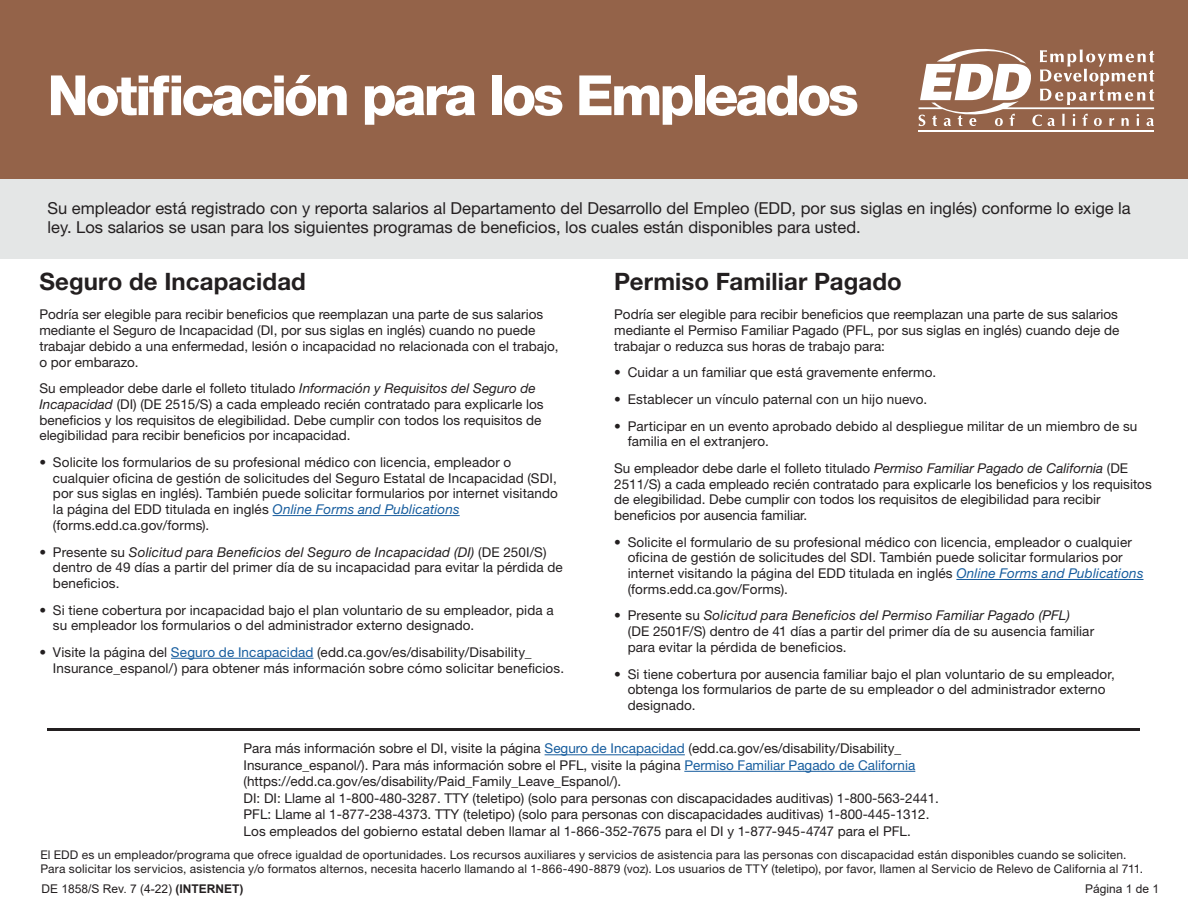
<style>
.page{position:relative;width:1188px;height:918px;background:#fff}
.page>*{position:absolute;margin:0;border:0;box-sizing:border-box;transform-origin:0 0}
.t1{font:800 55.5px "Helvetica Neue LT Std";letter-spacing:-.055em;color:#fff}
.t2{font:700 24px "Helvetica Neue LT Std";letter-spacing:.005em;color:#231f20}
.t3{font:16.5px/19.8px "Helvetica Neue LT Std";color:#231f20}
.t4{font:13.5px/15.8px "Helvetica Neue LT Std";color:#231f20}
.t5{font:12px/14.4px "Helvetica Neue LT Std";letter-spacing:.015em;color:#231f20}
.t6{font:12px "Arial";color:#231f20}
.s1{font-style:italic}
.s2{font-style:italic;color:#175d9e}
.s3{color:#175d9e}
.s4{font-weight:700}
</style>
<div class="page">
<div style="left:0;top:176px;width:1188px;height:83px;background:#e4e6e6"></div>
<hr style="left:273px;top:515px;width:187px;height:1px;background:#175d9e">
<hr style="left:171px;top:658px;width:143px;height:1px;background:#175d9e">
<hr style="left:956px;top:579px;width:188px;height:1px;background:#175d9e">
<div style="left:0;top:0;width:1188px;height:178px;background:#946349"></div>
<hr style="left:545px;top:754px;width:140px;height:1px;background:#175d9e">
<hr style="left:684px;top:771px;width:231px;height:1px;background:#175d9e">
<hr style="left:48px;top:729px;width:1092px;height:2px;background:#231f20">
<hr style="left:919px;top:130px;width:235px;height:2px;background:#fff">
<svg style="left:919px;top:49px;width:235px;height:77px"></svg>
<h1 class="t1" style="left:48px;top:62px;width:813px">Notificación para los Empleados</h1>
<p class="t3" style="left:48px;top:198px;width:1085px">Su empleador está registrado con y reporta salarios al Departamento del Desarrollo del Empleo (EDD, por sus siglas en inglés) conforme lo exige la ley. Los salarios se usan para los siguientes programas de beneficios, los cuales están disponibles para usted.</p>
<h2 class="t2" style="left:39px;top:267px;width:268px">Seguro de Incapacidad</h2>
<p class="t4" style="left:39px;top:307px;width:521px">Podría ser elegible para recibir beneficios que reemplazan una parte de sus salarios mediante el Seguro de Incapacidad (DI, por sus siglas en inglés) cuando no puede trabajar debido a una enfermedad, lesión o incapacidad no relacionada con el trabajo, o por embarazo.</p>
<p class="t4" style="left:39px;top:380px;width:506px">Su empleador debe darle el folleto titulado <span class="s1">Información y Requisitos del Seguro de Incapacidad</span> (DI) (DE 2515/S) a cada empleado recién contratado para explicarle los beneficios y los requisitos de elegibilidad. Debe cumplir con todos los requisitos de elegibilidad para recibir beneficios por incapacidad.</p>
<p class="t4" style="left:53px;top:454px;width:507px;text-indent:-13px">• Solicite los formularios de su profesional médico con licencia, empleador o cualquier oficina de gestión de solicitudes del Seguro Estatal de Incapacidad (SDI, por sus siglas en inglés). También puede solicitar formularios por internet visitando la página del EDD titulada en inglés <span class="s2">Online Forms and Publications </span>(forms.edd.ca.gov/forms).</p>
<p class="t4" style="left:53px;top:544px;width:511px;text-indent:-13px">• Presente su <span class="s1">Solicitud para Beneficios del Seguro de Incapacidad (DI)</span> (DE 250I/S) dentro de 49 días a partir del primer día de su incapacidad para evitar la pérdida de beneficios.</p>
<p class="t4" style="left:53px;top:602px;width:502px;text-indent:-13px">• Si tiene cobertura por incapacidad bajo el plan voluntario de su empleador, pida a su empleador los formularios o del administrador externo designado.</p>
<p class="t4" style="left:53px;top:644px;width:513px;text-indent:-13px">• Visite la página del <span class="s3">Seguro de Incapacidad</span> (edd.ca.gov/es/disability/Disability_<br>Insurance_espanol/) para obtener más información sobre cómo solicitar beneficios.</p>
<h2 class="t2" style="left:614px;top:267px;width:289px">Permiso Familiar Pagado</h2>
<p class="t4" style="left:614px;top:307px;width:507px;text-align:justify">Podría ser elegible para recibir beneficios que reemplazan una parte de sus salarios mediante el Permiso Familiar Pagado (PFL, por sus siglas en inglés) cuando deje de trabajar o reduzca sus horas de trabajo para:</p>
<p class="t4" style="left:614px;top:365px;width:323px">• Cuidar a un familiar que está gravemente enfermo.</p>
<p class="t4" style="left:614px;top:391px;width:315px">• Establecer un vínculo paternal con un hijo nuevo.</p>
<p class="t4" style="left:628px;top:418px;width:511px;text-indent:-14px">• Participar en un evento aprobado debido al despliegue militar de un miembro de su familia en el extranjero.</p>
<p class="t4" style="left:614px;top:460px;width:539px">Su empleador debe darle el folleto titulado <span class="s1">Permiso Familiar Pagado de California</span> (DE 2511/S) a cada empleado recién contratado para explicarle los beneficios y los requisitos de elegibilidad. Debe cumplir con todos los requisitos de elegibilidad para recibir beneficios por ausencia familiar.</p>
<p class="t4" style="left:628px;top:534px;width:517px;text-indent:-14px">• Solicite el formulario de su profesional médico con licencia, empleador o cualquier oficina de gestión de solicitudes del SDI. También puede solicitar formularios por internet visitando la página del EDD titulada en inglés <span class="s2">Online Forms and Publications </span>(forms.edd.ca.gov/Forms).</p>
<p class="t4" style="left:628px;top:608px;width:468px;text-indent:-14px">• Presente su <span class="s1">Solicitud para Beneficios del Permiso Familiar Pagado (PFL) </span>(DE 2501F/S) dentro de 41 días a partir del primer día de su ausencia familiar para evitar la pérdida de beneficios.</p>
<p class="t4" style="left:628px;top:666px;width:489px;text-indent:-14px">• Si tiene cobertura por ausencia familiar bajo el plan voluntario de su empleador, obtenga los formularios de parte de su empleador o del administrador externo designado.</p>
<p class="t4" style="left:244px;top:740px;width:673px;line-height:16.5px">Para más información sobre el DI, visite la página <span class="s3">Seguro de Incapacidad</span> (edd.ca.gov/es/disability/Disability_<br>Insurance_espanol/). Para más información sobre el PFL, visite la página <span class="s3">Permiso Familiar Pagado de California </span>(https://edd.ca.gov/es/disability/Paid_Family_Leave_Espanol/).</p>
<p class="t4" style="left:244px;top:790px;width:697px">DI: DI: Llame al 1-800-480-3287. TTY (teletipo) (solo para personas con discapacidades auditivas) 1-800-563-2441.</p>
<p class="t4" style="left:244px;top:807px;width:687px">PFL: Llame al 1-877-238-4373. TTY (teletipo) (solo para personas con discapacidades auditivas) 1-800-445-1312.</p>
<p class="t4" style="left:244px;top:823px;width:669px">Los empleados del gobierno estatal deben llamar al 1-866-352-7675 para el DI y 1-877-945-4747 para el PFL.</p>
<p class="t5" style="left:40px;top:847px;width:1104px">El EDD es un empleador/programa que ofrece igualdad de oportunidades. Los recursos auxiliares y servicios de asistencia para las personas con discapacidad están disponibles cuando se soliciten.<br>Para solicitar los servicios, asistencia y/o formatos alternos, necesita hacerlo llamando al 1-866-490-8879 (voz). Los usuarios de TTY (teletipo), por favor, llamen al Servicio de Relevo de California al 711.</p>
<p class="t6" style="left:42px;top:881px;width:203px">DE 1858/S Rev. 7 (4-22) <span class="s4">(INTERNET)</span></p>
<p class="t6" style="left:1085px;top:881px;width:76px">Página 1 de 1</p>
</div>
